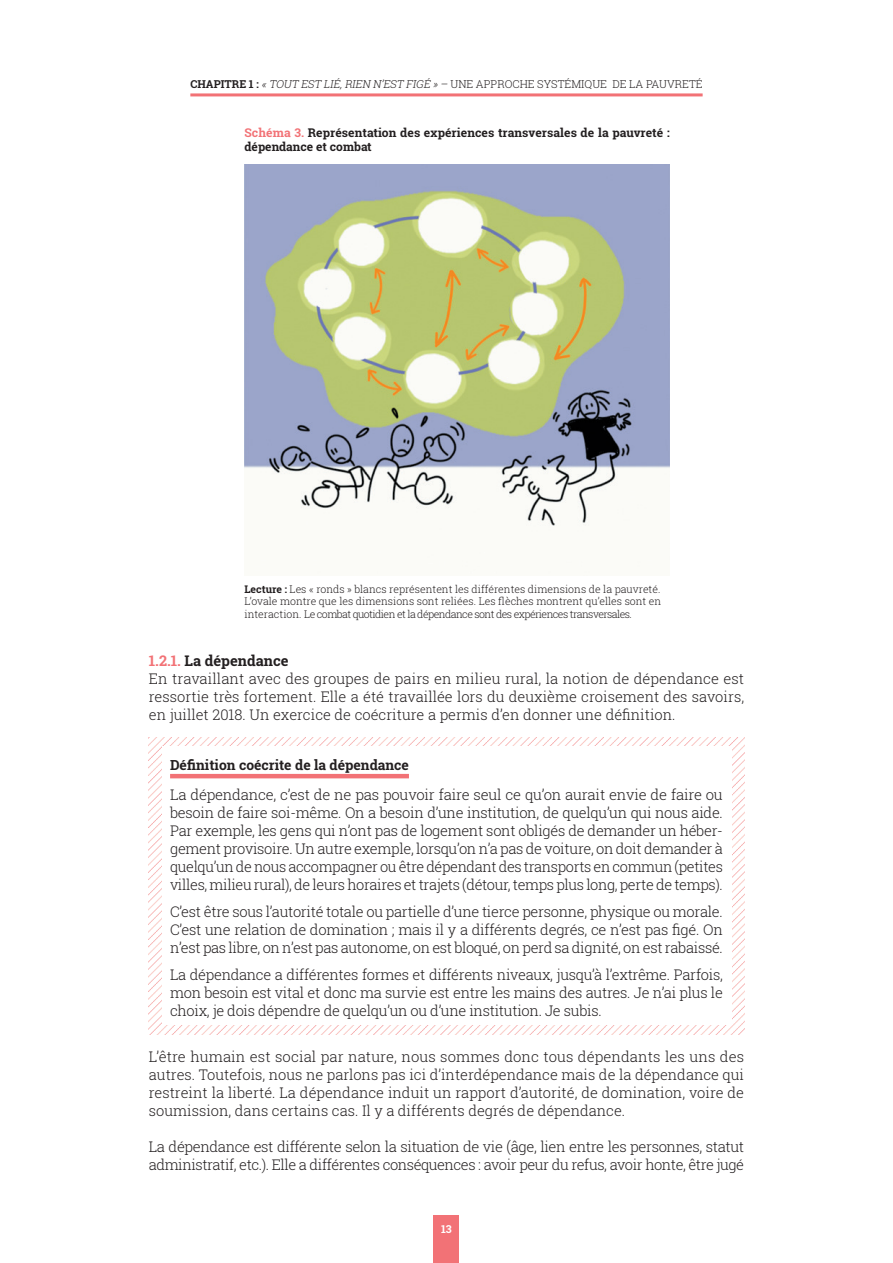
<style>
.page{position:relative;width:893px;height:1263px;background:#fff}
.page>*{position:absolute;margin:0;border:0;box-sizing:border-box;transform-origin:0 0}
.t1{font:300 14.7px/18px "Roboto Slab";letter-spacing:-.02em;color:#231f20;text-align:justify}
.t2{font:300 14.7px/18px "Roboto Slab";color:#231f20}
.t3{font:700 13.8px "Roboto Slab";color:#231f20}
.t4{font:700 12px/14.4px "Roboto Slab";letter-spacing:.005em;color:#231f20}
.t5{font:300 10.8px "Roboto Slab";color:#231f20}
.t6{font:700 10.8px "Roboto Slab";color:#fff}
.t7{font:300 10.5px/12.6px "Roboto Slab";letter-spacing:-.05em;color:#231f20;text-align:justify}
.s1{font-weight:700}
.s2{font-style:italic}
.s3{color:#f27276}
.s4{font-weight:700;color:#f27276}
</style>
<div class="page">
<div style="left:434px;top:1215px;width:25px;height:48px;background:#f27276"></div>
<hr style="left:190px;top:93px;width:513px;height:3px;background:#f27276">
<img style="left:245px;top:165px;width:424px;height:361px">
<img style="left:149px;top:738px;width:595px;height:296px">
<div style="left:162px;top:747px;width:569px;height:278px;background:#fff"></div>
<hr style="left:170px;top:774px;width:239px;height:4px;background:#f27276">
<p class="t5" style="left:190px;top:77px;width:514px"><span class="s1">CHAPITRE 1 :</span> <span class="s2">« TOUTESTLIÉ,RIENN’ESTFIGÉ »–</span>UNE APPROCHE SYSTÉMIQUE DE LA PAUVRETÉ</p>
<p class="t4" style="left:244px;top:125px;width:427px"><span class="s3">Schéma 3.</span> Représentation des expériences transversales de la pauvreté : dépendance et combat</p>
<p class="t7" style="left:244px;top:582px;width:418px"><span class="s1">Lecture :</span> Les « ronds » blancs représentent les différentes dimensions de la pauvreté.<br>L’ovale montre que les dimensions sont reliées. Les flèches montrent qu’elles sont en interaction. Le combat quotidien et la dépendance sont des expériences transversales.</p>
<p class="t2" style="left:149px;top:651px;width:597px"><span class="s4">1.2.1.</span> <span class="s1">La dépendance<br></span>En travaillant avec des groupes de pairs en milieu rural, la notion de dépendance est ressortie très fortement. Elle a été travaillée lors du deuxième croisement des savoirs, en juillet 2018. Un exercice de coécriture a permis d’en donner une définition.</p>
<p class="t3" style="left:170px;top:755px;width:240px">Définition coécrite de la dépendance</p>
<p class="t1" style="left:170px;top:786px;width:554px">La dépendance, c’est de ne pas pouvoir faire seul ce qu’on aurait envie de faire ou besoin de faire soi-même. On a besoin d’une institution, de quelqu’un qui nous aide.<br>Par exemple, les gens qui n’ont pas de logement sont obligés de demander un héber&shy;gement provisoire. Un autre exemple, lorsqu’on n’a pas de voiture, on doit demander à quelqu’un de nous accompagner ou être dépendant des transports en commun (petites villes, milieu rural), de leurs horaires et trajets (détour, temps plus long, perte de temps).</p>
<p class="t1" style="left:170px;top:903px;width:554px">C’est être sous l’autorité totale ou partielle d’une tierce personne, physique ou morale.<br>C’est une relation de domination ; mais il y a différents degrés, ce n’est pas figé. On n’est pas libre, on n’est pas autonome, on est bloqué, on perd sa dignité, on est rabaissé.</p>
<p class="t1" style="left:170px;top:966px;width:554px">La dépendance a différentes formes et différents niveaux, jusqu’à l’extrême. Parfois, mon besoin est vital et donc ma survie est entre les mains des autres. Je n’ai plus le choix, je dois dépendre de quelqu’un ou d’une institution. Je subis.</p>
<p class="t1" style="left:149px;top:1047px;width:597px">L’être humain est social par nature, nous sommes donc tous dépendants les uns des autres. Toutefois, nous ne parlons pas ici d’interdépendance mais de la dépendance qui restreint la liberté. La dépendance induit un rapport d’autorité, de domination, voire de soumission, dans certains cas. Il y a différents degrés de dépendance.</p>
<p class="t1" style="left:149px;top:1137px;width:597px">La dépendance est différente selon la situation de vie (âge, lien entre les personnes, statut administratif, etc.). Elle a différentes conséquences : avoir peur du refus, avoir honte, être jugé</p>
<p class="t6" style="left:441px;top:1221px;width:12px">13</p>
</div>
